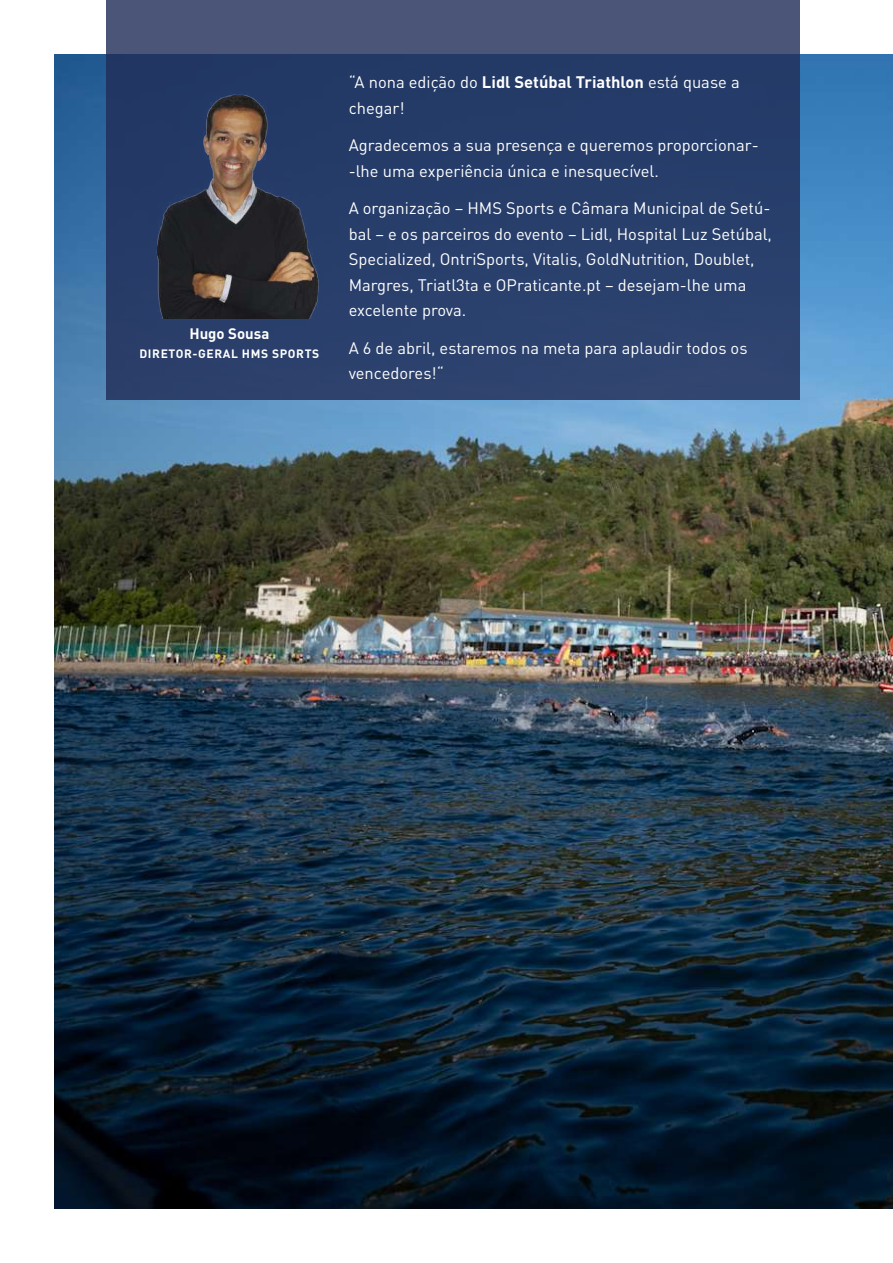
<style>
.page{position:relative;width:893px;height:1263px;background:#fff}
.page>*{position:absolute;margin:0;border:0;box-sizing:border-box;transform-origin:0 0}
.t1{font:16.5px/25.5px "DIN Pro";color:#fff}
.t2{font:700 15px "DIN Pro";color:#fff}
.t3{font:700 12px "DIN Pro";letter-spacing:.05em;color:#fff}
.s1{font-weight:700}
</style>
<div class="page">
<img style="left:54px;top:54px;width:839px;height:1155px">
<svg style="left:106px;top:0;width:693px;height:400px;background:#2d416c"></svg>
<img style="left:129px;top:82px;width:201px;height:236px">
<p class="t2" style="left:189px;top:323px;width:81px">Hugo Sousa</p>
<p class="t3" style="left:139px;top:346px;width:181px">DIRETOR-GERAL HMS SPORTS</p>
<p class="t1" style="left:349px;top:69px;width:392px">“A nona edição do <span class="s1">Lidl Setúbal Triathlon</span> está quase a chegar!</p>
<p class="t1" style="left:349px;top:132px;width:412px">Agradecemos a sua presença e queremos proporcionar--lhe uma experiência única e inesquecível.</p>
<p class="t1" style="left:349px;top:195px;width:425px">A organização – HMS Sports e Câmara Municipal de Setú&shy;bal – e os parceiros do evento – Lidl, Hospital Luz Setúbal, Specialized, OntriSports, Vitalis, GoldNutrition, Doublet, Margres, Triatl3ta e OPraticante.pt – desejam-lhe uma excelente prova.</p>
<p class="t1" style="left:349px;top:334px;width:400px">A 6 de abril, estaremos na meta para aplaudir todos os vencedores!“</p>
</div>
